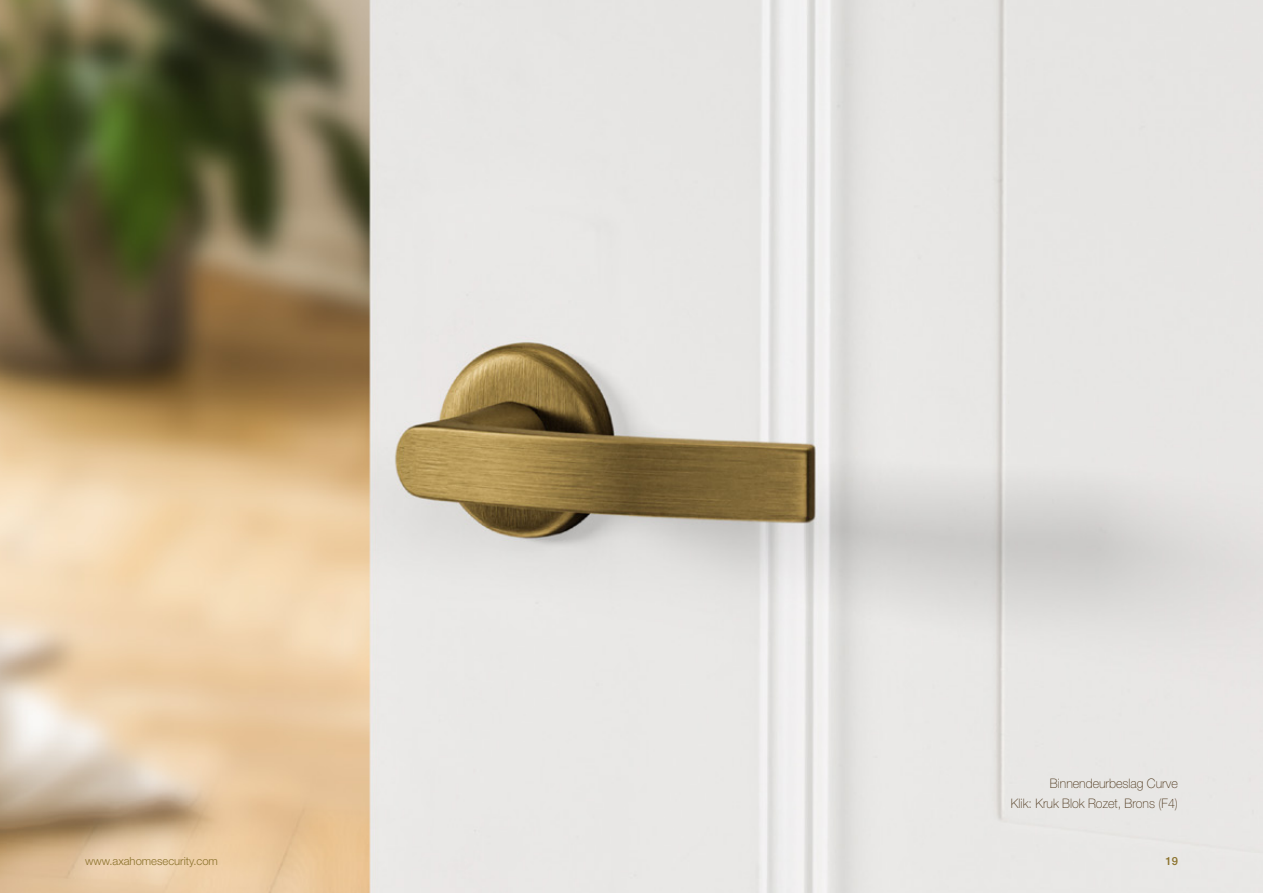
<style>
.page{position:relative;width:1263px;height:893px;background:#fff}
.page>*{position:absolute;margin:0;border:0;box-sizing:border-box;transform-origin:0 0}
.t1{font:100 13.2px/19.5px "Helvetica Neue LT Pro";color:#4b3418;text-align:right;scale:.95 1}
.t2{font:300 11.25px "Helvetica Neue LT Pro";color:#8b722c}
.t3{font:500 11.25px "Helvetica Neue LT Pro";color:#8b722c}
</style>
<div class="page">
<img style="left:0;top:0;width:1263px;height:893px">
<p class="t1" style="left:1011px;top:774px;width:177px">Binnendeurbeslag Curve<br>Klik: Kruk Blok Rozet, Brons (F4)</p>
<p class="t2" style="left:85px;top:854px;width:134px">www.axahomesecurity.com</p>
<p class="t3" style="left:1165px;top:854px;width:14px">19</p>
</div>
